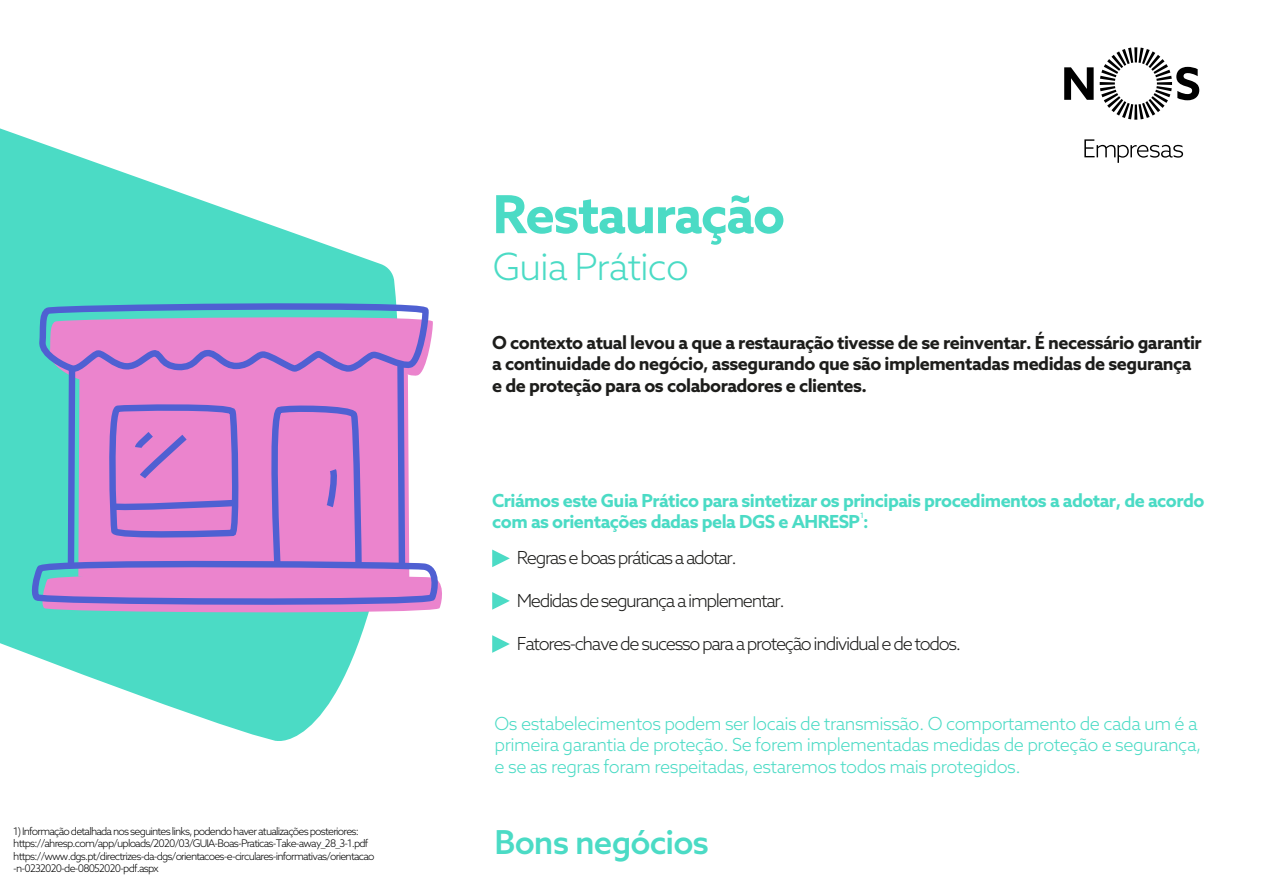
<style>
.page{position:relative;width:1263px;height:893px;background:#fff}
.page>*{position:absolute;margin:0;border:0;box-sizing:border-box;transform-origin:0 0}
.t1{font:700 52.5px "Azo Sans";letter-spacing:-.03em;color:#4bdbc5}
.t2{font:300 37.5px "Azo Sans";letter-spacing:-.03em;color:#4bdbc5}
.t3{font:500 33px "Azo Sans";letter-spacing:-.03em;color:#4bdbc5}
.t4{font:300 18px/21.6px "Azo Sans";letter-spacing:-.03em;color:#4bdbc5}
.t5{font:700 18px/21.6px "Azo Sans";letter-spacing:-.03em;color:#1d1d1b}
.t6{font:700 18px/21.6px "Azo Sans";letter-spacing:-.03em;color:#4bdbc5}
.t7{font:300 18px "Azo Sans";letter-spacing:-.075em;color:#1d1d1b}
.t8{font:300 10.5px/12.6px "Azo Sans";letter-spacing:-.075em;color:#000}
.t9{font:7.5px "Azo Sans";color:#4bdbc5}
</style>
<div class="page">
<svg style="left:0;top:128px;width:396px;height:613px;fill:#4bdbc5"></svg>
<svg style="left:1064px;top:67px;width:30px;height:33px"></svg>
<svg style="left:1100px;top:47px;width:99px;height:73px"></svg>
<svg style="left:492px;top:550px;width:18px;height:17px"></svg>
<svg style="left:492px;top:592px;width:18px;height:18px"></svg>
<svg style="left:492px;top:635px;width:18px;height:18px"></svg>
<svg style="left:1084px;top:139px;width:99px;height:24px"></svg>
<svg style="left:28px;top:302px;width:414px;height:313px;background:#c090cf"></svg>
<p class="t8" style="left:13px;top:824px;width:363px">1) Informação detalhada nos seguintes links, podendo haver atualizações posteriores: https://ahresp.com/app/uploads/2020/03/GUIA-Boas-Praticas-Take-away_28_3-1.pdf https://www.dgs.pt/directrizes-da-dgs/orientacoes-e-circulares-informativas/orientacao -n-0232020-de-08052020-pdf.aspx</p>
<h1 class="t1" style="left:493px;top:180px;width:294px">Restauração</h1>
<h2 class="t2" style="left:493px;top:242px;width:198px">Guia Prático</h2>
<h3 class="t5" style="left:492px;top:331px;width:711px">O contexto atual levou a que a restauração tivesse de se reinventar. É necessário garantir a continuidade do negócio, assegurando que são implementadas medidas de segurança e de proteção para os colaboradores e clientes.</h3>
<h3 class="t6" style="left:492px;top:489px;width:714px">Criámos este Guia Prático para sintetizar os principais procedimentos a adotar, de acordo com as orientações dadas pela DGS e AHRESP :</h3>
<p class="t9" style="left:860px;top:510px;width:5px">1</p>
<h3 class="t7" style="left:517px;top:545px;width:222px">Regras e boas práticas a adotar.</h3>
<h3 class="t7" style="left:517px;top:589px;width:270px">Medidas de segurança a implementar.</h3>
<h3 class="t7" style="left:517px;top:632px;width:446px">Fatores-chave de sucesso para a proteção individual e de todos.</h3>
<p class="t4" style="left:495px;top:712px;width:708px">Os estabelecimentos podem ser locais de transmissão. O comportamento de cada um é a primeira garantia de proteção. Se forem implementadas medidas de proteção e segurança, e se as regras foram respeitadas, estaremos todos mais protegidos.</p>
<h3 class="t3" style="left:495px;top:820px;width:216px">Bons negócios</h3>
</div>
